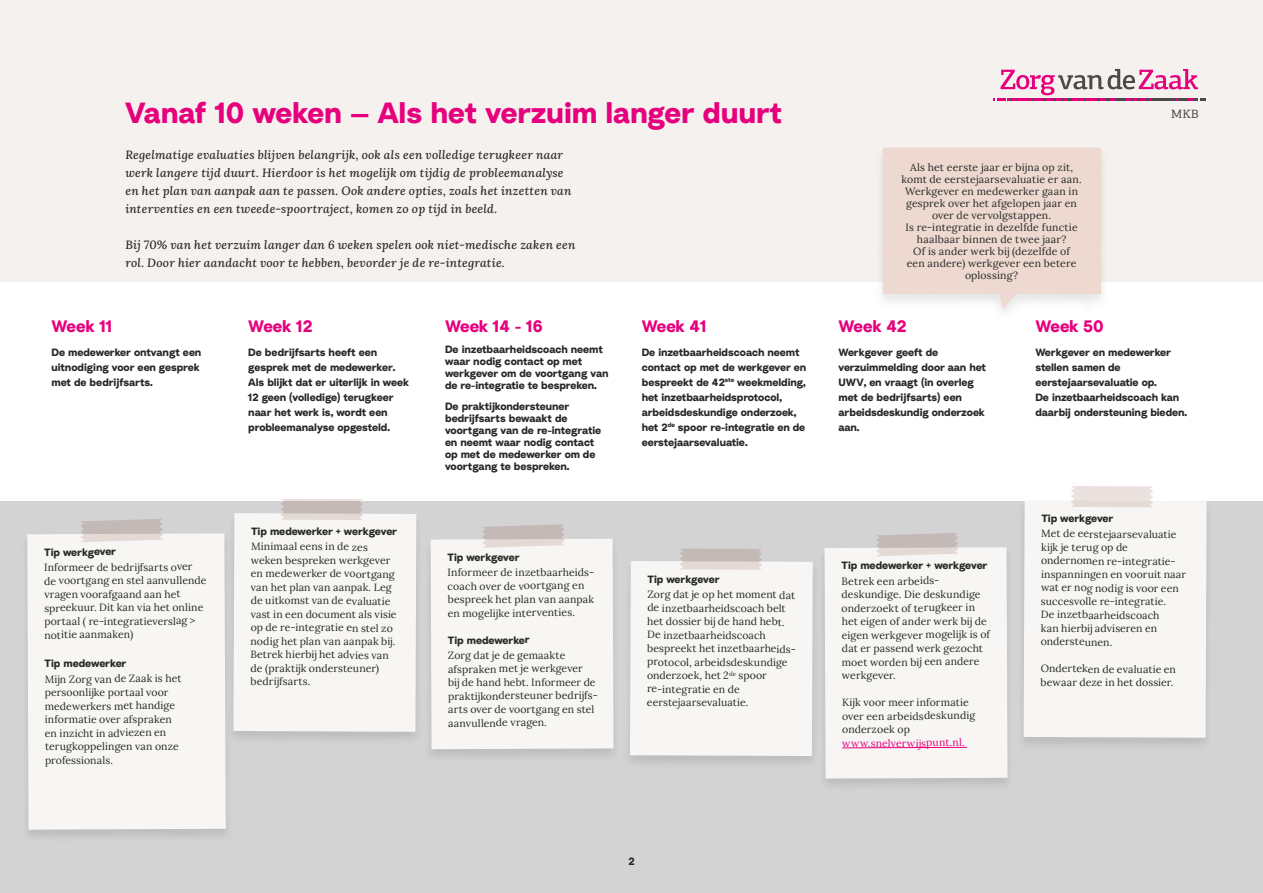
<style>
.page{position:relative;width:1263px;height:893px;background:#fff}
.page>*{position:absolute;margin:0;border:0;box-sizing:border-box;transform-origin:0 0}
.Whitepaper_Titel{font:700 28.95px "Radial";color:#e6007d}
.kop{font:700 16.5px "Radial";color:#e6007d}
.t1{font:12.15px "PF Centro Slab Pro";color:#4a4a49}
.Intro{font:italic 500 12px/18px "Lora";letter-spacing:.02em;color:#282827}
.Tip{font:10.5px/13.5px "Lora";color:#282827}
.kop_intro{font:700 10.5px/15px "Radial";letter-spacing:-.01em;color:#282827}
.Body{font:10.5px/12px "Lora";letter-spacing:.01em;color:#282827;text-align:center}
.s1{color:#e6007d}
</style>
<div class="page">
<div style="left:0;top:0;width:1263px;height:294px;background:#f5f1ee"></div>
<div style="left:0;top:494px;width:1263px;height:399px;background:#d4d3d4"></div>
<div style="left:0;top:282px;width:1263px;height:218px;background:#fff"></div>
<div style="left:21px;top:534px;width:211px;height:309px;background:#000;opacity:.1"></div>
<div style="left:27px;top:533px;width:199px;height:297px;background:#f7f6f5"></div>
<div style="left:227px;top:513px;width:197px;height:233px;background:#000;opacity:.1"></div>
<div style="left:1017px;top:500px;width:197px;height:251px;background:#000;opacity:.1"></div>
<div style="left:623px;top:561px;width:197px;height:209px;background:#000;opacity:.1"></div>
<div style="left:424px;top:539px;width:197px;height:223px;background:#000;opacity:.1"></div>
<div style="left:818px;top:547px;width:197px;height:245px;background:#000;opacity:.1"></div>
<svg style="left:80px;top:519px;width:83px;height:23px"></svg>
<svg style="left:431px;top:524px;width:182px;height:225px;background:#f3f2f1"></svg>
<svg style="left:824px;top:533px;width:183px;height:245px;background:#f3f1f1"></svg>
<svg style="left:233px;top:499px;width:183px;height:233px;background:#f4f2f1"></svg>
<svg style="left:1023px;top:486px;width:183px;height:252px;background:#f6f5f3"></svg>
<svg style="left:630px;top:549px;width:183px;height:207px;background:#f3f2f1"></svg>
<div style="left:875px;top:146px;width:234px;height:177px;background:#000;opacity:.1"></div>
<svg style="left:883px;top:148px;width:218px;height:161px;background:#eddbd3"></svg>
<svg style="left:993px;top:69px;width:212px;height:31px"></svg>
<p class="Whitepaper_Titel" style="left:125px;top:92px;width:658px">Vanaf 10 weken — Als het verzuim langer duurt</p>
<p class="Intro" style="left:125px;top:145px;width:447px">Regelmatige evaluaties blijven belangrijk, ook als een volledige terugkeer naar werk langere tijd duurt. Hierdoor is het mogelijk om tijdig de probleemanalyse en het plan van aanpak aan te passen. Ook andere opties, zoals het inzetten van interventies en een tweede-spoortraject, komen zo op tijd in beeld.</p>
<p class="Intro" style="left:125px;top:235px;width:451px">Bij 70% van het verzuim langer dan 6 weken spelen ook niet-medische zaken een rol. Door hier aandacht voor te hebben, bevorder je de re-integratie.</p>
<p class="kop" style="left:52px;top:314px;width:63px">Week 11</p>
<p class="kop_intro" style="left:52px;top:344px;width:151px">De medewerker ontvangt een uitnodiging voor een gesprek met de bedrijfsarts.</p>
<h2 class="kop_intro" style="left:44px;top:544px;width:74px">Tip werkgever</h2>
<h2 class="Tip" style="left:44px;top:559px;width:164px">Informeer de bedrijfsarts over de voortgang en stel aanvullende vragen voorafgaand aan het spreekuur. Dit kan via het online portaal ( re-integratieverslag &gt; notitie aanmaken)</h2>
<h2 class="kop_intro" style="left:45px;top:656px;width:83px">Tip medewerker</h2>
<h2 class="Tip" style="left:45px;top:671px;width:138px">Mijn Zorg van de Zaak is het persoonlijke portaal voor medewerkers met handige informatie over afspraken en inzicht in adviezen en terugkoppelingen van onze professionals.</h2>
<p class="kop" style="left:248px;top:314px;width:66px">Week 12</p>
<p class="kop_intro" style="left:248px;top:344px;width:162px">De bedrijfsarts heeft een gesprek met de medewerker.<br>Als blijkt dat er uiterlijk in week<br>12 geen (volledige) terugkeer naar het werk is, wordt een probleemanalyse opgesteld.</p>
<h2 class="kop_intro" style="left:251px;top:523px;width:148px">Tip medewerker + werkgever</h2>
<p class="Tip" style="left:250px;top:539px;width:148px">Minimaal eens in de zes weken bespreken werkgever en medewerker de voortgang van het plan van aanpak. Leg de uitkomst van de evaluatie vast in een document als visie op de re-integratie en stel zo nodig het plan van aanpak bij.<br>Betrek hierbij het advies van de (praktijk ondersteuner) bedrijfsarts.</p>
<p class="kop" style="left:445px;top:314px;width:99px">Week 14 - 16</p>
<p class="kop_intro" style="left:445px;top:343px;width:165px;line-height:12px">De inzetbaarheidscoach neemt waar nodig contact op met werkgever om de voortgang van de re-integratie te bespreken.</p>
<p class="kop_intro" style="left:445px;top:400px;width:158px;line-height:12px">De praktijkondersteuner bedrijfsarts bewaakt de voortgang van de re-integratie en neemt waar nodig contact op met de medewerker om de voortgang te bespreken.</p>
<h2 class="kop_intro" style="left:447px;top:549px;width:74px">Tip werkgever</h2>
<p class="Tip" style="left:448px;top:565px;width:148px">Informeer de inzetbaarheids&shy;coach over de voortgang en bespreek het plan van aanpak en mogelijke interventies.</p>
<h2 class="kop_intro" style="left:448px;top:632px;width:83px">Tip medewerker</h2>
<p class="Tip" style="left:448px;top:648px;width:151px">Zorg dat je de gemaakte afspraken met je werkgever<br>bij de hand hebt. Informeer de praktijkondersteuner bedrijfs&shy;arts over de voortgang en stel aanvullende vragen.</p>
<p class="kop" style="left:642px;top:314px;width:67px">Week 41</p>
<p class="kop_intro" style="left:642px;top:344px;width:166px">De inzetbaarheidscoach neemt contact op met de werkgever en bespreekt de 42<sup>ste</sup> weekmelding, het inzetbaarheidsprotocol, arbeidsdeskundige onderzoek, het 2<sup>de</sup> spoor re-integratie en de eerstejaarsevaluatie.</p>
<h2 class="kop_intro" style="left:647px;top:571px;width:74px">Tip werkgever</h2>
<p class="Tip" style="left:647px;top:587px;width:150px">Zorg dat je op het moment dat de inzetbaarheidscoach belt het dossier bij de hand hebt.<br>De inzetbaarheidscoach bespreekt het inzetbaarheids&shy;protocol, arbeidsdeskundige onderzoek, het 2<sup>de</sup> spoor re-integratie en de eerstejaarsevaluatie.</p>
<p class="Body" style="left:901px;top:160px;width:182px">Als het eerste jaar er bijna op zit, komt de eerstejaarsevaluatie er aan.<br>Werkgever en medewerker gaan in gesprek over het afgelopen jaar en over de vervolgstappen.</p>
<p class="Body" style="left:905px;top:220px;width:174px">Is re-integratie in dezelfde functie haalbaar binnen de twee jaar?</p>
<p class="Body" style="left:907px;top:244px;width:171px">Of is ander werk bij (dezelfde of een andere) werkgever een betere oplossing?</p>
<p class="t1" style="left:1171px;top:106px;width:29px">MKB</p>
<p class="kop" style="left:838px;top:314px;width:70px">Week 42</p>
<p class="kop_intro" style="left:838px;top:344px;width:149px">Werkgever geeft de verzuimmelding door aan het<br>UWV, en vraagt (in overleg met de bedrijfsarts) een arbeidsdeskundig onderzoek aan.</p>
<h2 class="kop_intro" style="left:841px;top:557px;width:147px">Tip medewerker + werkgever</h2>
<p class="Tip" style="left:841px;top:573px;width:150px">Betrek een arbeids&shy;deskundige. Die deskundige onderzoekt of terugkeer in het eigen of ander werk bij de eigen werkgever mogelijk is of dat er passend werk gezocht moet worden bij een andere werkgever.</p>
<p class="Tip" style="left:842px;top:695px;width:135px">Kijk voor meer informatie over een arbeidsdeskundig onderzoek op <span class="s1">www.snelverwijspunt.nl.</span></p>
<p class="kop" style="left:1035px;top:314px;width:70px">Week 50</p>
<p class="kop_intro" style="left:1035px;top:344px;width:153px">Werkgever en medewerker stellen samen de eerstejaarsevaluatie op.<br>De inzetbaarheidscoach kan daarbij ondersteuning bieden.</p>
<h2 class="kop_intro" style="left:1041px;top:510px;width:74px">Tip werkgever</h2>
<p class="Tip" style="left:1041px;top:526px;width:147px">Met de eerstejaarsevaluatie kijk je terug op de ondernomen re-integratie&shy;inspanningen en vooruit naar wat er nog nodig is voor een succesvolle re-integratie.<br>De inzetbaarheidscoach<br>kan hierbij adviseren en ondersteunen.</p>
<p class="Tip" style="left:1041px;top:661px;width:137px">Onderteken de evaluatie en bewaar deze in het dossier.</p>
<p class="kop_intro" style="left:628px;top:854px;width:8px">2</p>
</div>
